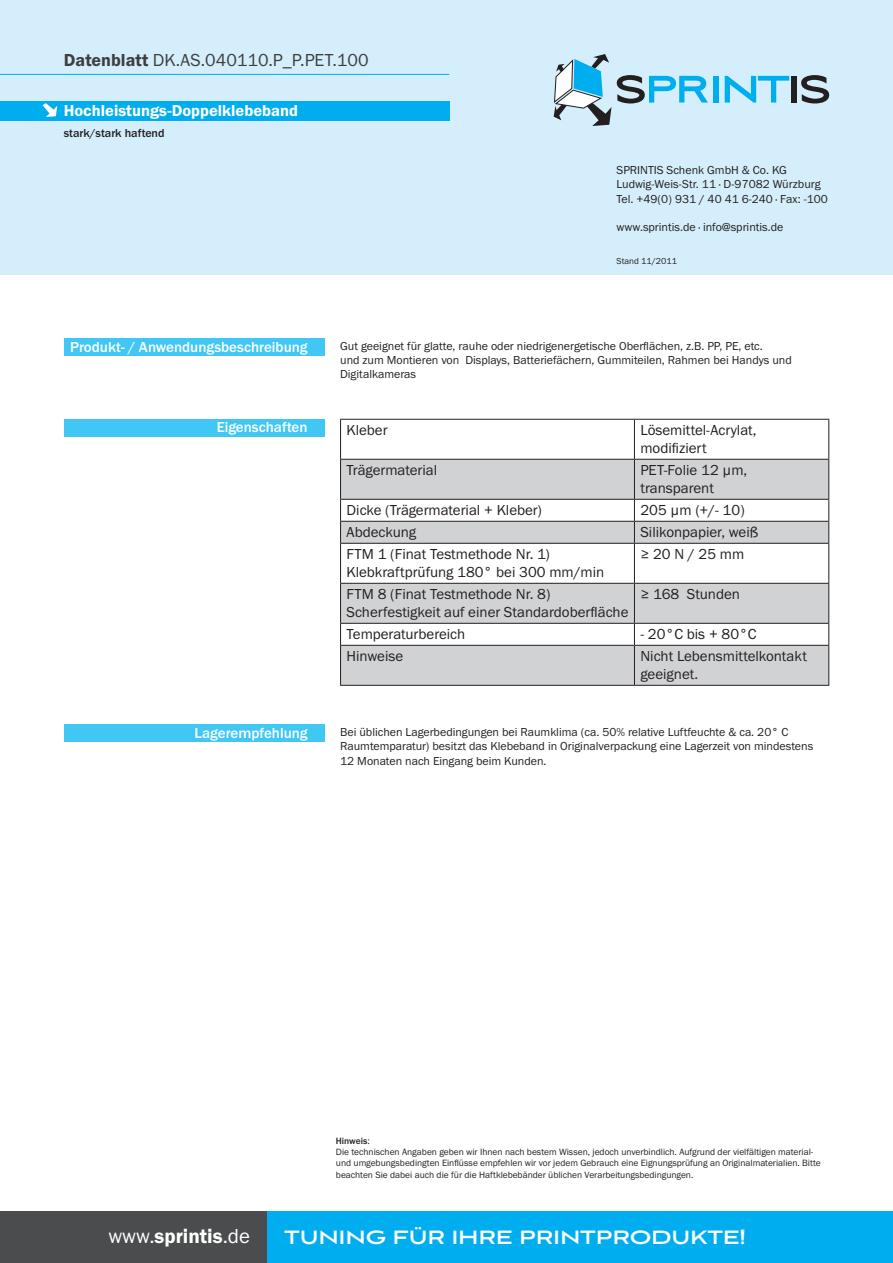
<style>
.page{position:relative;width:893px;height:1263px;background:#fff}
.page>*{position:absolute;margin:0;border:0;box-sizing:border-box;transform-origin:0 0}
.t1{font:700 24px "Aviano Sans";letter-spacing:-.01em;color:#fff}
.t2{font:20.85px "Franklin Gothic URW Dem";color:#fff}
.t3{font:18px "Franklin Gothic URW Boo";color:#3e3e3f}
.t4{font:16.5px "Franklin Gothic URW Dem";color:#fff}
.t5{font:15px/18px "Franklin Gothic URW Boo";color:#231f20}
.t6{font:500 15px "Franklin Gothic URW";color:#fff}
.t7{font:12px/14.4px "Franklin Gothic URW Boo";color:#231f20}
.t8{font:500 12px "Franklin Gothic URW";color:#231f20}
.t9{font:9.45px/11.4px "Franklin Gothic URW Boo";color:#231f20}
.t10{font:500 9.45px "Franklin Gothic URW";color:#231f20}
.t11{font:9px "Franklin Gothic URW Boo";color:#231f20}
.s1{font-family:"Franklin Gothic URW Dem"}
.s2{font-family:"Franklin Gothic URW Boo";font-weight:400}
.s3{font-family:"Franklin Gothic URW Boo"}
</style>
<div class="page">
<div style="left:0;top:0;width:893px;height:274px;background:#d4effb"></div>
<div style="left:0;top:102px;width:449px;height:19px;background:#00aeef"></div>
<div style="left:64px;top:338px;width:261px;height:18px;background:#40c7f4"></div>
<div style="left:64px;top:724px;width:261px;height:18px;background:#40c7f4"></div>
<div style="left:266px;top:1212px;width:627px;height:51px;background:#00aeef"></div>
<div style="left:0;top:1212px;width:266px;height:51px;background:#4b4c4d"></div>
<svg style="left:43px;top:103px;width:14px;height:14px"></svg>
<hr style="left:0;top:74px;width:449px;height:1px;background:#00aeef">
<svg style="left:341px;top:460px;width:487px;height:225px;fill:#d1d2d4"></svg>
<hr style="left:340px;top:419px;width:294px;height:1px;background:#231f20">
<hr style="left:340px;top:420px;width:1px;height:39px;background:#231f20">
<hr style="left:634px;top:419px;width:195px;height:1px;background:#231f20">
<hr style="left:634px;top:420px;width:1px;height:39px;background:#231f20">
<hr style="left:828px;top:420px;width:1px;height:39px;background:#231f20">
<hr style="left:340px;top:459px;width:294px;height:1px;background:#231f20">
<hr style="left:340px;top:460px;width:1px;height:39px;background:#231f20">
<hr style="left:634px;top:459px;width:195px;height:1px;background:#231f20">
<hr style="left:634px;top:460px;width:1px;height:39px;background:#231f20">
<hr style="left:828px;top:460px;width:1px;height:39px;background:#231f20">
<hr style="left:340px;top:499px;width:294px;height:1px;background:#231f20">
<hr style="left:634px;top:499px;width:195px;height:1px;background:#231f20">
<hr style="left:340px;top:521px;width:294px;height:1px;background:#231f20">
<svg style="left:340px;top:500px;width:1px;height:43px"></svg>
<hr style="left:634px;top:521px;width:195px;height:1px;background:#231f20">
<svg style="left:634px;top:500px;width:1px;height:43px"></svg>
<svg style="left:828px;top:500px;width:1px;height:43px"></svg>
<hr style="left:340px;top:543px;width:294px;height:1px;background:#231f20">
<hr style="left:340px;top:544px;width:1px;height:39px;background:#231f20">
<hr style="left:634px;top:543px;width:195px;height:1px;background:#231f20">
<hr style="left:634px;top:544px;width:1px;height:39px;background:#231f20">
<hr style="left:828px;top:544px;width:1px;height:39px;background:#231f20">
<hr style="left:340px;top:583px;width:294px;height:1px;background:#231f20">
<hr style="left:340px;top:584px;width:1px;height:39px;background:#231f20">
<hr style="left:634px;top:583px;width:195px;height:1px;background:#231f20">
<hr style="left:634px;top:584px;width:1px;height:39px;background:#231f20">
<hr style="left:828px;top:584px;width:1px;height:39px;background:#231f20">
<hr style="left:340px;top:623px;width:294px;height:1px;background:#231f20">
<svg style="left:340px;top:624px;width:1px;height:21px"></svg>
<hr style="left:634px;top:623px;width:195px;height:1px;background:#231f20">
<svg style="left:634px;top:624px;width:1px;height:21px"></svg>
<svg style="left:828px;top:624px;width:1px;height:21px"></svg>
<hr style="left:340px;top:645px;width:294px;height:1px;background:#231f20">
<hr style="left:340px;top:646px;width:1px;height:39px;background:#231f20">
<hr style="left:634px;top:645px;width:195px;height:1px;background:#231f20">
<hr style="left:634px;top:646px;width:1px;height:39px;background:#231f20">
<hr style="left:828px;top:646px;width:1px;height:39px;background:#231f20">
<hr style="left:340px;top:685px;width:294px;height:1px;background:#231f20">
<hr style="left:634px;top:685px;width:195px;height:1px;background:#231f20">
<div style="left:64px;top:419px;width:261px;height:18px;background:#40c7f4"></div>
<svg style="left:617px;top:75px;width:91px;height:28px"></svg>
<div style="left:713px;top:76px;width:6px;height:27px;background:#00aeef"></div>
<svg style="left:725px;top:76px;width:64px;height:27px"></svg>
<div style="left:792px;top:76px;width:5px;height:27px;background:#231f20"></div>
<svg style="left:801px;top:75px;width:28px;height:28px"></svg>
<svg style="left:554px;top:54px;width:57px;height:72px"></svg>
<p class="t3" style="left:64px;top:49px;width:306px"><span class="s1">Datenblatt</span> DK.AS.040110.P_P.PET.100</p>
<p class="t4" style="left:64px;top:101px;width:236px">Hochleistungs-Doppelklebeband</p>
<p class="t8" style="left:64px;top:126px;width:102px">stark/stark haftend</p>
<p class="t7" style="left:617px;top:162px;width:172px">SPRINTIS Schenk GmbH &amp; Co. KG</p>
<p class="t7" style="left:617px;top:177px;width:206px">Ludwig-Weis-Str. 11 · D-97082 Würzburg</p>
<p class="t7" style="left:617px;top:191px;width:213px">Tel. +49(0) 931 / 40 41 6-240 · Fax: -100</p>
<p class="t7" style="left:617px;top:220px;width:168px">www.sprintis.de · info@sprintis.de</p>
<p class="t11" style="left:617px;top:255px;width:62px">Stand 11/2011</p>
<p class="t6" style="left:70px;top:337px;width:239px">Produkt- / Anwendungsbeschreibung</p>
<p class="t7" style="left:340px;top:338px;width:453px">Gut geeignet für glatte, rauhe oder niedrigenergetische Oberflächen, z.B. PP, PE, etc.<br>und zum Montieren von Displays, Batteriefächern, Gummiteilen, Rahmen bei Handys und<br>Digitalkameras</p>
<p class="t6" style="left:217px;top:418px;width:92px">Eigenschaften</p>
<p class="t5" style="left:347px;top:421px;width:43px">Kleber</p>
<p class="t5" style="left:640px;top:421px;width:118px">Lösemittel-Acrylat, modifiziert</p>
<p class="t5" style="left:347px;top:461px;width:92px">Trägermaterial</p>
<p class="t5" style="left:640px;top:461px;width:108px">PET-Folie 12 µm, transparent</p>
<p class="t5" style="left:347px;top:501px;width:197px">Dicke (Trägermaterial + Kleber)</p>
<p class="t5" style="left:640px;top:501px;width:106px">205 µm (+/- 10)</p>
<p class="t5" style="left:347px;top:523px;width:71px">Abdeckung</p>
<p class="t5" style="left:640px;top:523px;width:119px">Silikonpapier, weiß</p>
<p class="t5" style="left:347px;top:545px;width:205px">FTM 1 (Finat Testmethode Nr. 1)</p>
<p class="t5" style="left:347px;top:563px;width:259px">Klebkraftprüfung 180° bei 300 mm/min</p>
<p class="t5" style="left:640px;top:545px;width:105px">≥ 20 N / 25 mm</p>
<p class="t5" style="left:347px;top:585px;width:206px">FTM 8 (Finat Testmethode Nr. 8)</p>
<p class="t5" style="left:347px;top:603px;width:283px">Scherfestigkeit auf einer Standardoberfläche</p>
<p class="t5" style="left:640px;top:585px;width:101px">≥ 168 Stunden</p>
<p class="t5" style="left:347px;top:625px;width:120px">Temperaturbereich</p>
<p class="t5" style="left:640px;top:625px;width:118px">- 20°C bis + 80°C</p>
<p class="t5" style="left:347px;top:647px;width:58px">Hinweise</p>
<p class="t5" style="left:640px;top:647px;width:168px">Nicht Lebensmittelkontakt geeignet.</p>
<p class="t6" style="left:194px;top:723px;width:115px">Lagerempfehlung</p>
<p class="t7" style="left:340px;top:724px;width:475px">Bei üblichen Lagerbedingungen bei Raumklima (ca. 50% relative Luftfeuchte &amp; ca. 20° C<br>Raumtemparatur) besitzt das Klebeband in Originalverpackung eine Lagerzeit von mindestens<br>12 Monaten nach Eingang beim Kunden.</p>
<p class="t10" style="left:336px;top:1135px;width:35px">Hinweis<span class="s2">:</span></p>
<p class="t9" style="left:336px;top:1146px;width:486px">Die technischen Angaben geben wir Ihnen nach bestem Wissen, jedoch unverbindlich. Aufgrund der vielfältigen material&shy;und umgebungsbedingten Einflüsse empfehlen wir vor jedem Gebrauch eine Eignungsprüfung an Originalmaterialien. Bitte beachten Sie dabei auch die für die Haftklebebänder üblichen Verarbeitungsbedingungen.</p>
<p class="t2" style="left:108px;top:1223px;width:143px"><span class="s3">www.</span>sprintis<span class="s3">.de</span></p>
<p class="t1" style="left:284px;top:1225px;width:463px">TUNING FÜR IHRE PRINTPRODUKTE!</p>
</div>
